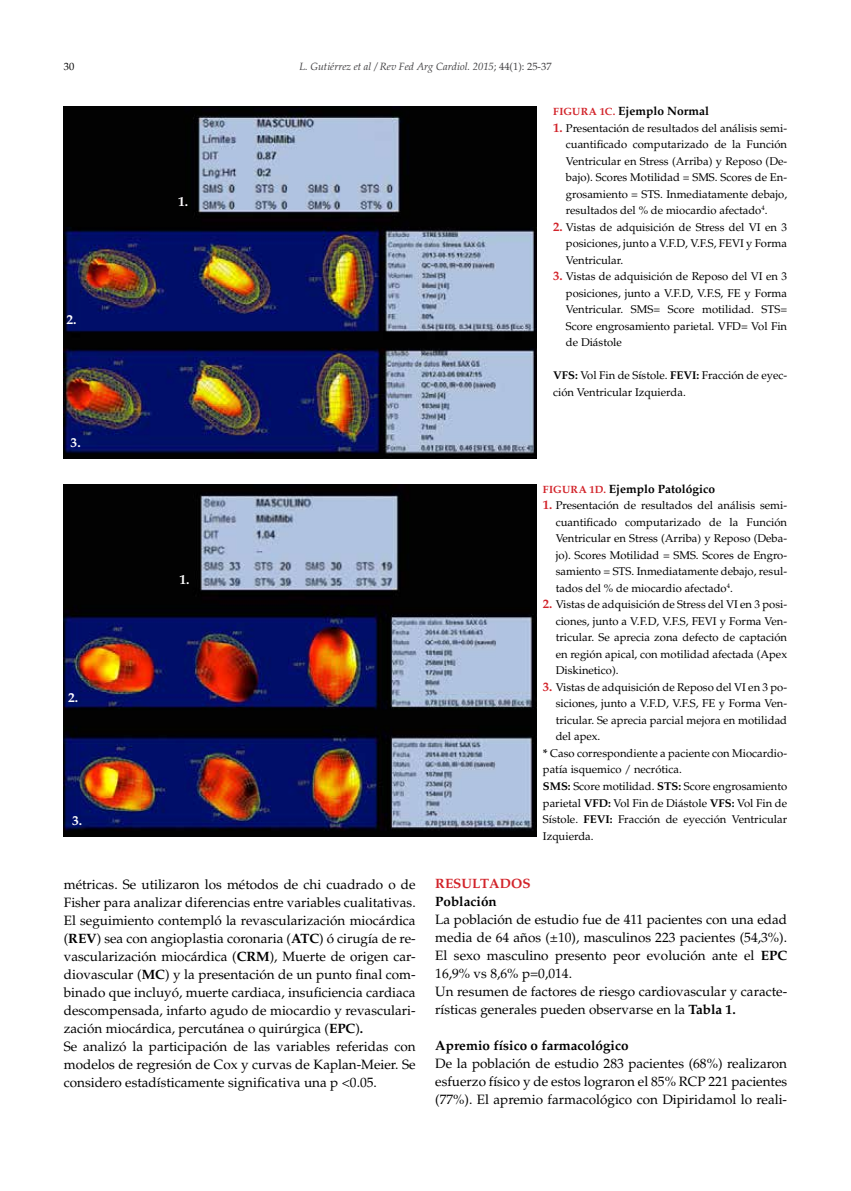
<style>
.page{position:relative;width:851px;height:1191px;background:#fff}
.page>*{position:absolute;margin:0;border:0;box-sizing:border-box;transform-origin:0 0}
.t1{font:13.5px/18px "Palatino";color:#000}
.t2{font:700 13.5px "Palatino";color:#000}
.t3{font:700 13.5px "Palatino";color:#fff}
.t4{font:700 13.5px "Palatino";color:#d2232a}
.t5{font:700 12px "Palatino";color:#000}
.t6{font:11.25px/16.5px "Palatino";color:#000;text-align:justify}
.t7{font:italic 10.5px "Palatino";color:#414042}
.t8{font:700 10.5px "Palatino";color:#d2232a}
.t9{font:10.5px "Palatino";color:#000}
.s1{font-style:normal}
.s2{font-size:10.5px;color:#d2232a}
.s3{font-weight:700;font-size:12.75px;color:#d2232a}
.s4{font-weight:700}
</style>
<div class="page">
<img style="left:64px;top:107px;width:472px;height:352px">
<img style="left:64px;top:484px;width:472px;height:352px">
<p class="t9" style="left:64px;top:60px;width:12px">30</p>
<p class="t7" style="left:299px;top:61px;width:254px">L. Gutiérrez et al / Rev Fed Arg Cardiol. 2015<span class="s1">; 44(1): 25-37</span></p>
<p class="t3" style="left:67px;top:312px;width:12px">2.</p>
<p class="t3" style="left:71px;top:434px;width:12px">3.</p>
<p class="t3" style="left:68px;top:690px;width:12px">2.</p>
<p class="t3" style="left:72px;top:812px;width:12px">3.</p>
<p class="t3" style="left:178px;top:193px;width:12px">1.</p>
<p class="t3" style="left:179px;top:571px;width:12px">1.</p>
<p class="t8" style="left:553px;top:105px;width:15px">Figura</p>
<p class="t5" style="left:599px;top:104px;width:111px"><span class="s2">1C.</span> Ejemplo Normal</p>
<p class="t6" style="left:566px;top:120px;width:223px;text-indent:-13px"><span class="s3">1.</span> Presentación de resultados del análisis semi&shy;cuantificado computarizado de la Función Ventricular en Stress (Arriba) y Reposo (De&shy;bajo). Scores Motilidad = SMS. Scores de En&shy;grosamiento = STS. Inmediatamente debajo, resultados del % de miocardio afectado<sup>4</sup>.</p>
<p class="t6" style="left:566px;top:219px;width:223px;text-indent:-13px"><span class="s3">2.</span> Vistas de adquisición de Stress del VI en 3 posiciones, junto a V.F.D, V.F.S, FEVI y Forma Ventricular.</p>
<p class="t6" style="left:566px;top:268px;width:223px;text-indent:-13px"><span class="s3">3.</span> Vistas de adquisición de Reposo del VI en 3 posiciones, junto a V.F.D, V.F.S, FE y Forma Ventricular. SMS= Score motilidad. STS= Score engrosamiento parietal. VFD= Vol Fin de Diástole</p>
<p class="t6" style="left:553px;top:367px;width:235px"><span class="s4">VFS:</span> Vol Fin de Sístole. <span class="s4">FEVI:</span> Fracción de eyec&shy;ción Ventricular Izquierda.</p>
<p class="t8" style="left:543px;top:483px;width:15px">Figura</p>
<p class="t5" style="left:589px;top:482px;width:127px"><span class="s2">1D.</span> Ejemplo Patológico</p>
<p class="t6" style="left:555px;top:497px;width:233px;text-indent:-13px"><span class="s3">1.</span> Presentación de resultados del análisis semi&shy;cuantificado computarizado de la Función Ventricular en Stress (Arriba) y Reposo (Deba&shy;jo). Scores Motilidad = SMS. Scores de Engro&shy;samiento = STS. Inmediatamente debajo, resul&shy;tados del % de miocardio afectado<sup>4</sup>.</p>
<p class="t6" style="left:555px;top:596px;width:233px;text-indent:-13px"><span class="s3">2.</span> Vistas de adquisición de Stress del VI en 3 posi&shy;ciones, junto a V.F.D, V.F.S, FEVI y Forma Ven&shy;tricular. Se aprecia zona defecto de captación en región apical, con motilidad afectada (Apex Diskinetico).</p>
<p class="t6" style="left:543px;top:679px;width:246px"><span class="s3">3.</span> Vistas de adquisición de Reposo del VI en 3 po-</p>
<p class="t6" style="left:555px;top:695px;width:233px">siciones, junto a V.F.D, V.F.S, FE y Forma Ven-</p>
<p class="t6" style="left:555px;top:712px;width:233px">tricular. Se aprecia parcial mejora en motilidad</p>
<p class="t6" style="left:555px;top:728px;width:46px">del apex.</p>
<p class="t6" style="left:543px;top:745px;width:246px"><span class="s4">*</span> Caso correspondiente a paciente con Miocardio-</p>
<p class="t6" style="left:543px;top:761px;width:140px">patía isquemico / necrótica.</p>
<p class="t6" style="left:543px;top:778px;width:246px"><span class="s4">SMS:</span> Score motilidad. <span class="s4">STS:</span> Score engrosamiento</p>
<p class="t6" style="left:543px;top:794px;width:246px">parietal <span class="s4">VFD:</span> Vol Fin de Diástole <span class="s4">VFS:</span> Vol Fin de</p>
<p class="t6" style="left:543px;top:811px;width:246px">Sístole. <span class="s4">FEVI:</span> Fracción de eyección Ventricular</p>
<p class="t6" style="left:543px;top:827px;width:52px">Izquierda.</p>
<p class="t1" style="left:64px;top:875px;width:353px">métricas. Se utilizaron los métodos de chi cuadrado o de Fisher para analizar diferencias entre variables cualitativas.<br>El seguimiento contempló la revascularización miocárdica (<span class="s4">REV</span>) sea con angioplastia coronaria (<span class="s4">ATC</span>) ó cirugía de re&shy;vascularización miocárdica (<span class="s4">CRM</span>), Muerte de origen car&shy;diovascular (<span class="s4">MC</span>) y la presentación de un punto final com&shy;binado que incluyó, muerte cardiaca, insuficiencia cardiaca descompensada, infarto agudo de miocardio y revasculari&shy;zación miocárdica, percutánea o quirúrgica (<span class="s4">EPC</span>)<span class="s4">.<br></span>Se analizó la participación de las variables referidas con modelos de regresión de Cox y curvas de Kaplan-Meier. Se considero estadísticamente significativa una p &lt;0.05.</p>
<p class="t4" style="left:435px;top:875px;width:97px">RESULTADOS</p>
<p class="t2" style="left:435px;top:893px;width:63px">Población</p>
<p class="t1" style="left:435px;top:911px;width:353px">La población de estudio fue de 411 pacientes con una edad media de 64 años (±10), masculinos 223 pacientes (54,3%).<br>El sexo masculino presento peor evolución ante el <span class="s4">EPC </span>16,9% vs 8,6% p=0,014.<br>Un resumen de factores de riesgo cardiovascular y caracte&shy;rísticas generales pueden observarse en la <span class="s4">Tabla 1.</span></p>
<p class="t2" style="left:435px;top:1037px;width:195px">Apremio físico o farmacológico</p>
<p class="t1" style="left:435px;top:1055px;width:353px;text-align:justify">De la población de estudio 283 pacientes (68%) realizaron esfuerzo físico y de estos lograron el 85% RCP 221 pacientes (77%). El apremio farmacológico con Dipiridamol lo reali-</p>
</div>
